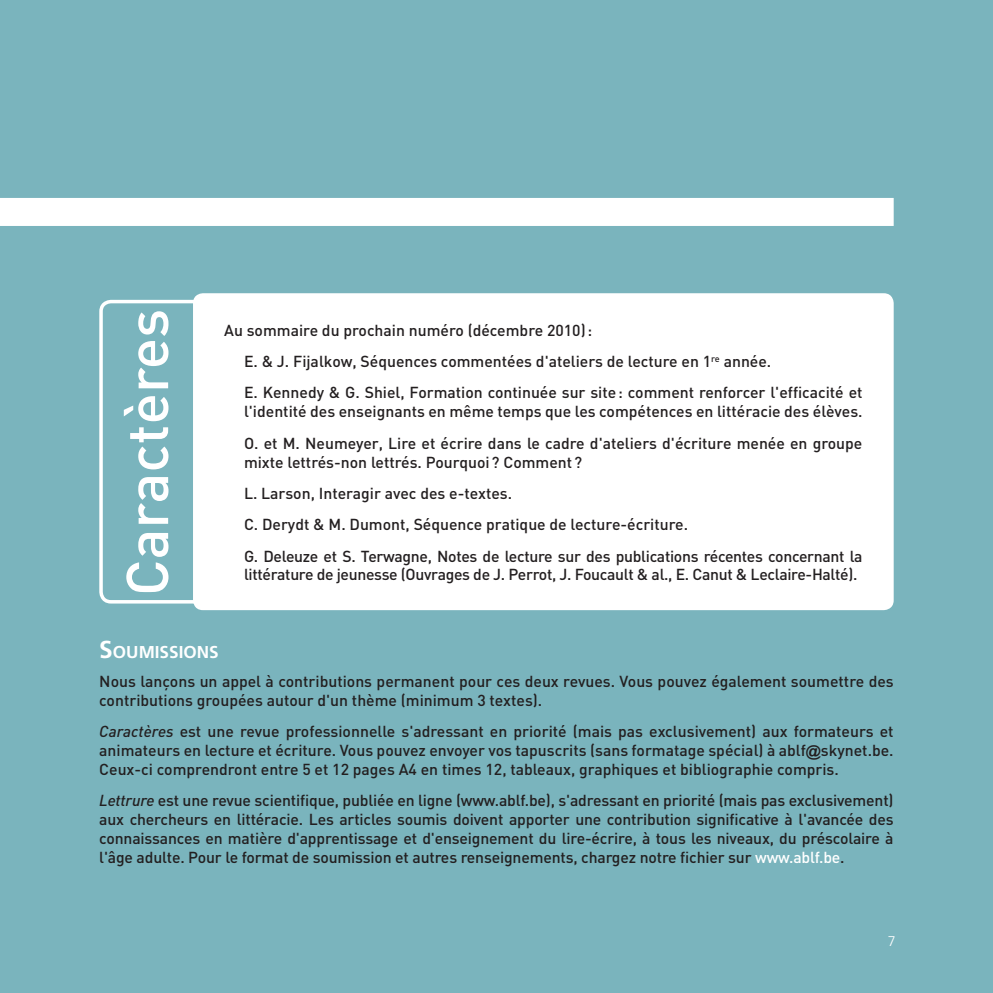
<style>
.page{position:relative;width:993px;height:993px;background:#fff}
.page>*{position:absolute;margin:0;border:0;box-sizing:border-box;transform-origin:0 0}
.Ss_titres_pub{font:700 17.15px "Frutiger LT Std";color:#fff}
.Texte_pub{font:500 15.75px/18.9px "DIN";color:#231f20;text-align:justify}
.Texte_retrait_pub{font:500 15.75px/18.9px "DIN";color:#231f20}
.Texte_retrait_pub-2{font:500 15.75px/18.9px "DIN";letter-spacing:-.02em;color:#231f20}
.Numérotation_D_blanc{font:300 14px "Frutiger LT Std";color:#fff}
.s1{font-size:24.5px}
.s2{font-style:italic}
.s3{font-family:"Gill Sans";font-weight:700}
.s4{color:#fff}
</style>
<div class="page">
<div style="left:0;top:0;width:992px;height:271px;background:#7ab4bd"></div>
<div style="left:0;top:257px;width:992px;height:735px;background:#7ab4bd"></div>
<div style="left:193px;top:293px;width:700px;height:317px;background:#fff;border-radius:10px"></div>
<svg style="left:124px;top:311px;width:44px;height:281px"></svg>
<div style="left:0;top:198px;width:893px;height:28px;background:#fff"></div>
<p class="Texte_pub" style="left:224px;top:320px;width:369px">Au sommaire du prochain numéro (décembre 2010):</p>
<p class="Texte_retrait_pub" style="left:244px;top:351px;width:528px">E. &amp; J. Fijalkow, Séquences commentées d'ateliers de lecture en 1<sup>re</sup> année.</p>
<p class="Texte_retrait_pub" style="left:244px;top:382px;width:620px">E. Kennedy &amp; G. Shiel, Formation continuée sur site: comment renforcer l'efficacité et l'identité des enseignants en même temps que les compétences en littéracie des élèves.</p>
<p class="Texte_retrait_pub" style="left:244px;top:433px;width:619px">O. et M. Neumeyer, Lire et écrire dans le cadre d'ateliers d'écriture menée en groupe mixte lettrés-non lettrés. Pourquoi? Comment?</p>
<p class="Texte_retrait_pub" style="left:244px;top:483px;width:269px">L. Larson, Interagir avec des e-textes.</p>
<p class="Texte_retrait_pub" style="left:244px;top:514px;width:445px">C. Derydt &amp; M. Dumont, Séquence pratique de lecture-écriture.</p>
<p class="Texte_retrait_pub-2" style="left:244px;top:545px;width:620px">G. Deleuze et S. Terwagne, Notes de lecture sur des publications récentes concernant la littérature de jeunesse (Ouvrages de J. Perrot, J. Foucault &amp; al., E. Canut &amp; Leclaire-Halté).</p>
<p class="Ss_titres_pub" style="left:99px;top:641px;width:121px"><span class="s1">S</span>OUMISSIONS</p>
<p class="Texte_pub" style="left:99px;top:671px;width:795px">Nous lançons un appel à contributions permanent pour ces deux revues. Vous pouvez également soumettre des contributions groupées autour d'un thème (minimum 3 textes).</p>
<p class="Texte_pub" style="left:99px;top:721px;width:795px"><span class="s2">Caractères</span> est une revue professionnelle s'adressant en priorité (mais pas exclusivement) aux formateurs et animateurs en lecture et écriture. Vous pouvez envoyer vos tapuscrits (sans formatage spécial) à ablf<span class="s3">@</span>skynet.be.<br>Ceux-ci comprendront entre 5 et 12 pages A4 en times 12, tableaux, graphiques et bibliographie compris.</p>
<p class="Texte_pub" style="left:99px;top:790px;width:795px"><span class="s2">Lettrure</span> est une revue scientifique, publiée en ligne (www.ablf.be), s'adressant en priorité (mais pas exclusivement) aux chercheurs en littéracie. Les articles soumis doivent apporter une contribution significative à l'avancée des connaissances en matière d'apprentissage et d'enseignement du lire-écrire, à tous les niveaux, du préscolaire à l'âge adulte. Pour le format de soumission et autres renseignements, chargez notre fichier sur <span class="s4">www.ablf.be</span>.</p>
<p class="Numérotation_D_blanc" style="left:887px;top:932px;width:9px">7</p>
</div>
